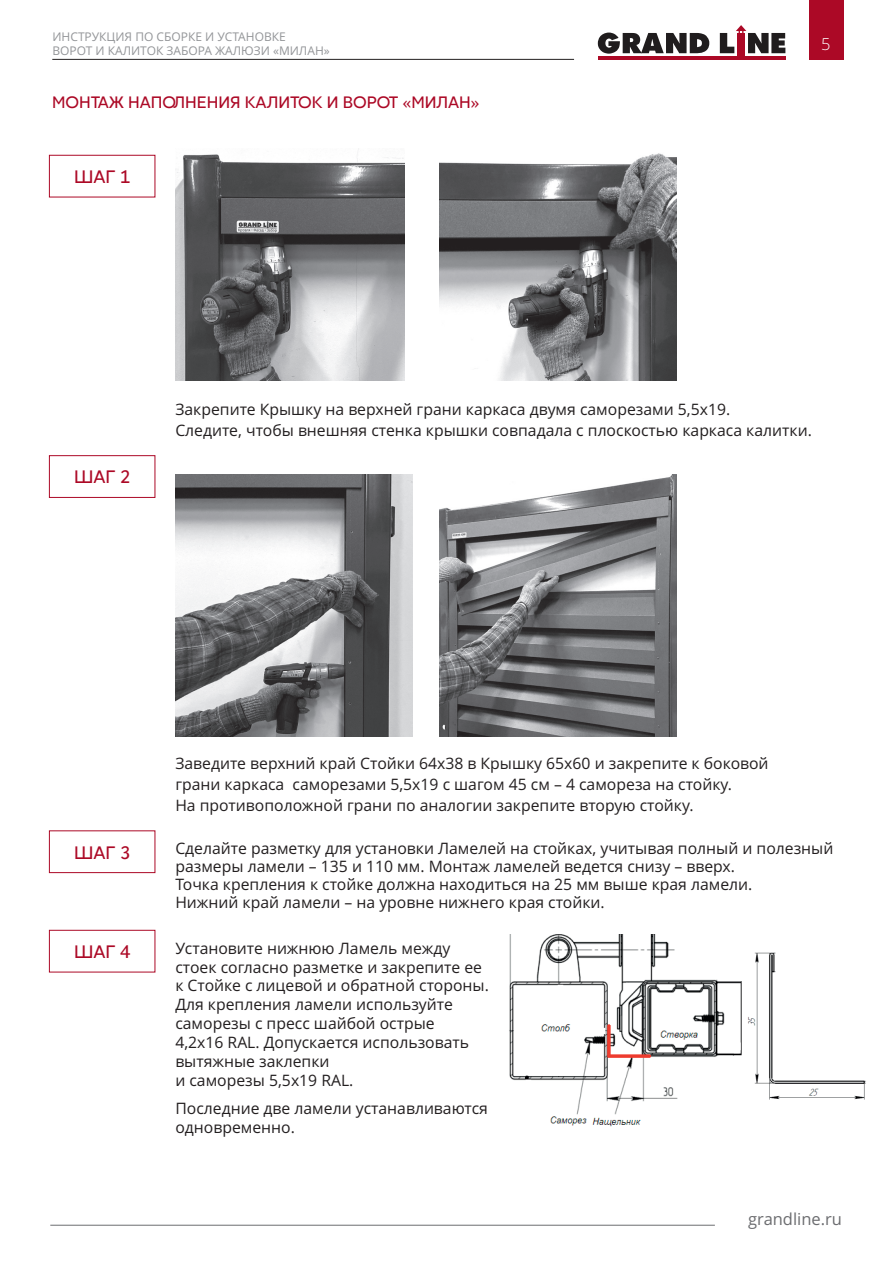
<style>
.page{position:relative;width:893px;height:1263px;background:#fff}
.page>*{position:absolute;margin:0;border:0;box-sizing:border-box;transform-origin:0 0}
.t1{font:18px "Red Ring";color:#ac0926}
.t2{font:16.5px "Red Ring";color:#ac0926}
.t3{font:16.5px "Open Sans";color:#6c6d70}
.t4{font:300 16.5px "Open Sans";color:#fff}
.t5{font:15.75px/18.9px "Open Sans";color:#231f20}
.t6{font:12px/14.7px "Open Sans";color:#939598}
</style>
<div class="page">
<div style="left:49px;top:155px;width:106px;height:42px;border:1px solid #ac0926"></div>
<div style="left:49px;top:455px;width:106px;height:43px;border:1px solid #ac0926"></div>
<div style="left:49px;top:830px;width:106px;height:43px;border:1px solid #ac0926"></div>
<div style="left:49px;top:930px;width:106px;height:42px;border:1px solid #ac0926"></div>
<img style="left:439px;top:153px;width:238px;height:228px">
<img style="left:175px;top:149px;width:229px;height:232px">
<img style="left:439px;top:474px;width:238px;height:263px">
<img style="left:175px;top:474px;width:238px;height:263px">
<img style="left:509px;top:934px;width:233px;height:193px">
<img style="left:748px;top:952px;width:118px;height:148px">
<hr style="left:52px;top:59px;width:522px;height:1px;background:#231f20">
<div style="left:737px;top:33px;width:8px;height:25px;background:#ac0926"></div>
<hr style="left:598px;top:56px;width:187px;height:4px;background:#ac0926">
<svg style="left:598px;top:33px;width:111px;height:21px"></svg>
<svg style="left:720px;top:25px;width:65px;height:28px"></svg>
<div style="left:809px;top:0;width:34px;height:60px;background:#ac0926"></div>
<hr style="left:50px;top:1225px;width:665px;height:1px;background:#6c6d70">
<p class="t6" style="left:52px;top:30px;width:279px">ИНСТРУКЦИЯ ПО СБОРКЕ И УСТАНОВКЕ<br>ВОРОТ И КАЛИТОК ЗАБОРА ЖАЛЮЗИ «МИЛАН»</p>
<p class="t4" style="left:821px;top:37px;width:11px">5</p>
<p class="t2" style="left:52px;top:95px;width:429px">МОНТАЖ НАПОЛНЕНИЯ КАЛИТОК И ВОРОТ «МИЛАН»</p>
<p class="t1" style="left:74px;top:169px;width:58px">ШАГ 1</p>
<p class="t1" style="left:74px;top:470px;width:58px">ШАГ 2</p>
<p class="t5" style="left:175px;top:400px;width:638px;line-height:21.5px">Закрепите Крышку на верхней грани каркаса двумя саморезами 5,5х19.<br>Следите, чтобы внешняя стенка крышки совпадала с плоскостью каркаса калитки.</p>
<p class="t1" style="left:74px;top:845px;width:58px">ШАГ 3</p>
<p class="t1" style="left:74px;top:944px;width:58px">ШАГ 4</p>
<p class="t5" style="left:175px;top:754px;width:595px;line-height:21.5px">Заведите верхний край Стойки 64х38 в Крышку 65х60 и закрепите к боковой грани каркаса саморезами 5,5х19 с шагом 45 см – 4 самореза на стойку.<br>На противоположной грани по аналогии закрепите вторую стойку.</p>
<p class="t5" style="left:175px;top:841px;width:659px;line-height:18px">Сделайте разметку для установки Ламелей на стойках, учитывая полный и полезный размеры ламели – 135 и 110 мм. Монтаж ламелей ведется снизу – вверх.<br>Точка крепления к стойке должна находиться на 25 мм выше края ламели.<br>Нижний край ламели – на уровне нижнего края стойки.</p>
<p class="t5" style="left:175px;top:940px;width:315px">Установите нижнюю Ламель между стоек согласно разметке и закрепите ее к Стойке с лицевой и обратной стороны.<br>Для крепления ламели используйте саморезы с пресс шайбой острые<br>4,2x16 RAL. Допускается использовать вытяжные заклепки<br>и саморезы 5,5x19 RAL.</p>
<p class="t5" style="left:175px;top:1101px;width:314px">Последние две ламели устанавливаются одновременно.</p>
<p class="t3" style="left:748px;top:1213px;width:95px">grandline.ru</p>
</div>
